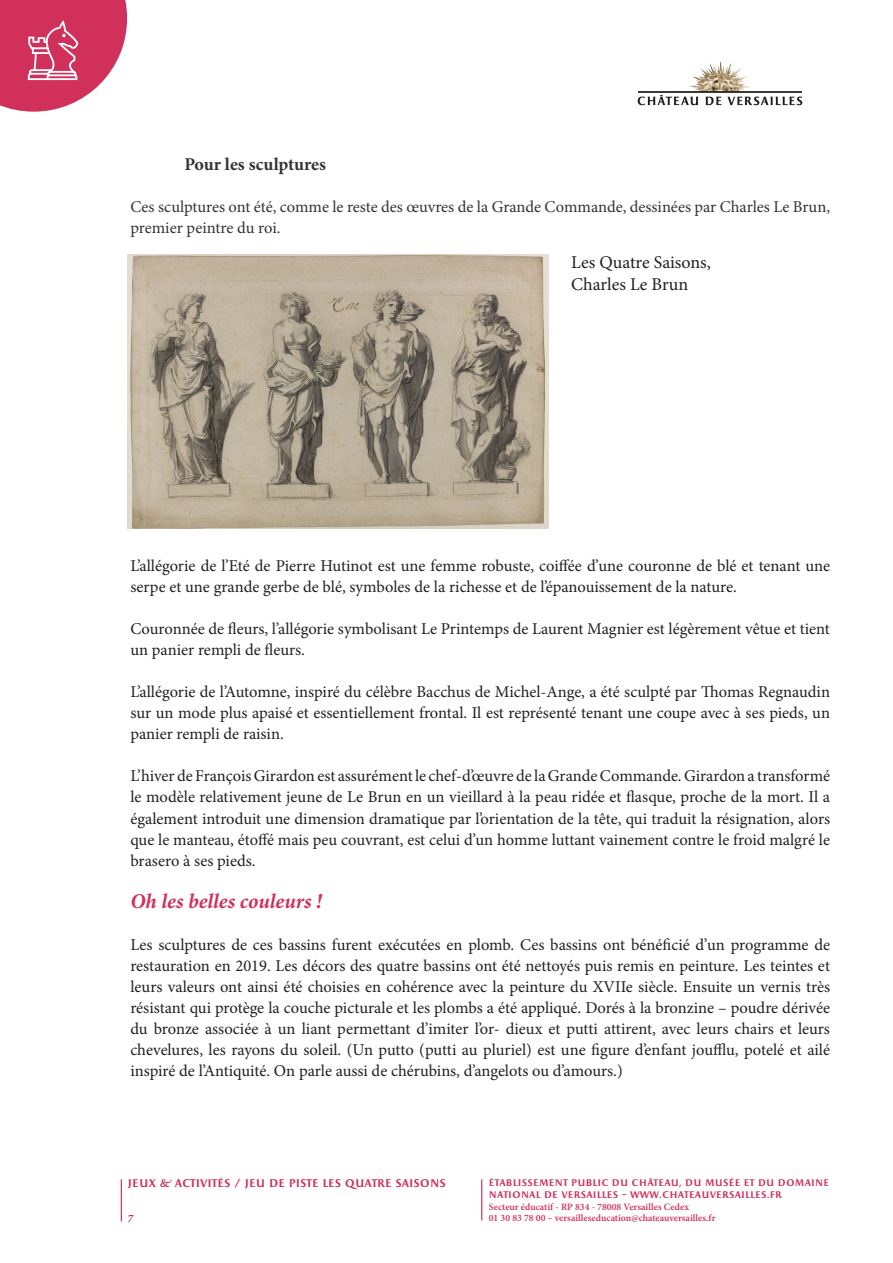
<style>
.page{position:relative;width:893px;height:1263px;background:#fff}
.page>*{position:absolute;margin:0;border:0;box-sizing:border-box;transform-origin:0 0}
.Texte_courant{font:italic 700 21px "Minion Pro";color:#d1305a}
.t1{font:18px "Minion Pro";color:#231f20}
.Texte_courant-2{font:700 18px "Minion Pro";color:#333}
.Texte_courant-3{font:16.5px/21.1px "Minion Pro";color:#231f20;text-align:justify}
.Texte_courant-4{font:16.5px/21px "Minion Pro";color:#333}
.t2{font:700 11.25px "Apollon";color:#d1305a}
.t3{font:italic 700 11.25px "Minion Pro";color:#d1305a}
.t4{font:600 9.75px/11.7px "Minion Pro";color:#d1305a}
.t5{font:700 9.6px/11.7px "Apollon";letter-spacing:.015em;color:#d1305a}
</style>
<div class="page">
<img style="left:637px;top:61px;width:166px;height:45px">
<hr style="left:121px;top:1179px;width:1px;height:42px;background:#d1305a">
<hr style="left:481px;top:1179px;width:1px;height:41px;background:#d1305a">
<svg style="left:0;top:0;width:127px;height:112px"></svg>
<img style="left:128px;top:254px;width:421px;height:274px">
<p class="Texte_courant-2" style="left:184px;top:152px;width:143px">Pour les sculptures</p>
<p class="Texte_courant-4" style="left:130px;top:197px;width:701px">Ces sculptures ont été, comme le reste des œuvres de la Grande Commande, dessinées par Charles Le Brun, premier peintre du roi.</p>
<p class="t1" style="left:571px;top:251px;width:141px">Les Quatre Saisons,</p>
<p class="t1" style="left:571px;top:272px;width:119px">Charles Le Brun</p>
<p class="Texte_courant-3" style="left:130px;top:555px;width:701px">L’allégorie de l’Eté de Pierre Hutinot est une femme robuste, coiffée d’une couronne de blé et tenant une serpe et une grande gerbe de blé, symboles de la richesse et de l’épanouissement de la nature.</p>
<p class="Texte_courant-3" style="left:130px;top:618px;width:701px">Couronnée de fleurs, l’allégorie symbolisant Le Printemps de Laurent Magnier est légèrement vêtue et tient un panier rempli de fleurs.</p>
<p class="Texte_courant-3" style="left:130px;top:681px;width:701px">L’allégorie de l’Automne, inspiré du célèbre Bacchus de Michel-Ange, a été sculpté par Thomas Regnaudin sur un mode plus apaisé et essentiellement frontal. Il est représenté tenant une coupe avec à ses pieds, un panier rempli de raisin.</p>
<p class="Texte_courant-3" style="left:130px;top:766px;width:701px">L’hiver de François Girardon est assurément le chef-d’œuvre de la Grande Commande. Girardon a transformé le modèle relativement jeune de Le Brun en un vieillard à la peau ridée et flasque, proche de la mort. Il a également introduit une dimension dramatique par l’orientation de la tête, qui traduit la résignation, alors que le manteau, étoffé mais peu couvrant, est celui d’un homme luttant vainement contre le froid malgré le brasero à ses pieds.</p>
<p class="Texte_courant" style="left:130px;top:886px;width:193px">Oh les belles couleurs !</p>
<p class="Texte_courant-3" style="left:130px;top:934px;width:701px">Les sculptures de ces bassins furent exécutées en plomb. Ces bassins ont bénéficié d’un programme de restauration en 2019. Les décors des quatre bassins ont été nettoyés puis remis en peinture. Les teintes et leurs valeurs ont ainsi été choisies en cohérence avec la peinture du XVIIe siècle. Ensuite un vernis très résistant qui protège la couche picturale et les plombs a été appliqué. Dorés à la bronzine – poudre dérivée du bronze associée à un liant permettant d’imiter l’or- dieux et putti attirent, avec leurs chairs et leurs chevelures, les rayons du soleil. (Un putto (putti au pluriel) est une figure d’enfant joufflu, potelé et ailé inspiré de l’Antiquité. On parle aussi de chérubins, d’angelots ou d’amours.)</p>
<p class="t2" style="left:128px;top:1177px;width:320px">JEUX &amp; ACTIVITÉS / JEU DE PISTE LES QUATRE SAISONS</p>
<p class="t3" style="left:128px;top:1210px;width:7px">7</p>
<p class="t5" style="left:489px;top:1177px;width:342px">ÉTABLISSEMENT PUBLIC DU CHÂTEAU, DU MUSÉE ET DU DOMAINE<br>NATIONAL DE VERSAILLES – WWW.CHATEAUVERSAILLES.FR</p>
<p class="t4" style="left:489px;top:1201px;width:228px">Secteur éducatif - RP 834 - 78008 Versailles Cedex<br>01 30 83 78 00 – versailleseducation@chateauversailles.fr</p>
</div>
